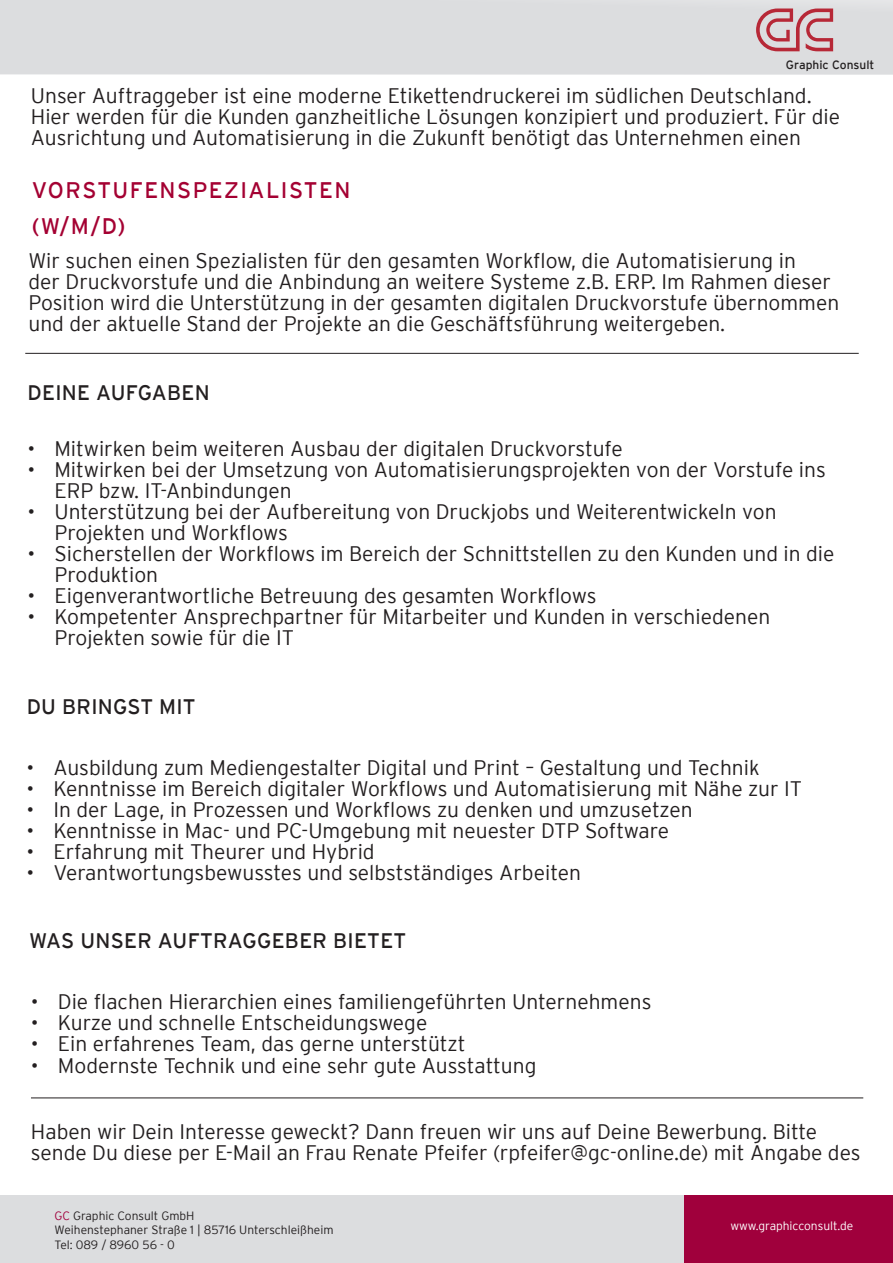
<style>
.page{position:relative;width:893px;height:1263px;background:#fff}
.page>*{position:absolute;margin:0;border:0;box-sizing:border-box;transform-origin:0 0}
.Große_Überschrift{font:22.5px/36px "Interstate";letter-spacing:.065em;color:#a40132}
.Text_1{font:300 21px/21px "Interstate";color:#231f20}
.Normaler_Text{font:300 21px/21px "Interstate";color:#231f20}
.Textfelder__Aufgaben{font:21px "Interstate";letter-spacing:.015em;color:#231f20}
.Absatzformat_1{font:300 12px "Interstate";color:#231f20}
.Absatzformat_1-2{font:300 12px "Interstate";color:#fff}
.t1{font:12px "Interstate";color:#231f20}
.s1{color:#a0003c}
</style>
<div class="page">
<hr style="left:31px;top:1098px;width:832px;height:1px;background:#231f20">
<div style="left:684px;top:1196px;width:209px;height:67px;background:#a0003c"></div>
<div style="left:1px;top:1196px;width:683px;height:67px;background:#dcdddf"></div>
<hr style="left:25px;top:353px;width:834px;height:1px;background:#231f20">
<div style="left:0;top:0;width:893px;height:75px;background:#dcdddf"></div>
<svg style="left:756px;top:9px;width:77px;height:42px"></svg>
<p class="t1" style="left:786px;top:58px;width:90px">Graphic Consult</p>
<p class="Text_1" style="left:31px;top:85px;width:811px">Unser Auftraggeber ist eine moderne Etikettendruckerei im südlichen Deutschland.<br>Hier werden für die Kunden ganzheitliche Lösungen konzipiert und produziert. Für die<br>Ausrichtung und Automatisierung in die Zukunft benötigt das Unternehmen einen</p>
<p class="Große_Überschrift" style="left:32px;top:172px;width:320px">VORSTUFENSPEZIALISTEN (W/M/D)</p>
<p class="Text_1" style="left:28px;top:250px;width:812px">Wir suchen einen Spezialisten für den gesamten Workflow, die Automatisierung in<br>der Druckvorstufe und die Anbindung an weitere Systeme z.B. ERP. Im Rahmen dieser Position wird die Unterstützung in der gesamten digitalen Druckvorstufe übernommen und der aktuelle Stand der Projekte an die Geschäftsführung weitergeben.</p>
<p class="Textfelder__Aufgaben" style="left:28px;top:381px;width:184px">DEINE AUFGABEN</p>
<p class="Text_1" style="left:27px;top:438px;width:597px">• Mitwirken beim weiteren Ausbau der digitalen Druckvorstufe</p>
<p class="Text_1" style="left:54px;top:459px;width:773px;text-indent:-27px">• Mitwirken bei der Umsetzung von Automatisierungsprojekten von der Vorstufe ins<br>ERP bzw. IT-Anbindungen</p>
<p class="Text_1" style="left:54px;top:501px;width:724px;text-indent:-27px">• Unterstützung bei der Aufbereitung von Druckjobs und Weiterentwickeln von<br>Projekten und Workflows</p>
<p class="Text_1" style="left:54px;top:543px;width:782px;text-indent:-27px">• Sicherstellen der Workflows im Bereich der Schnittstellen zu den Kunden und in die<br>Produktion</p>
<p class="Text_1" style="left:27px;top:585px;width:571px">• Eigenverantwortliche Betreuung des gesamten Workflows</p>
<p class="Text_1" style="left:54px;top:606px;width:717px;text-indent:-27px">• Kompetenter Ansprechpartner für Mitarbeiter und Kunden in verschiedenen<br>Projekten sowie für die IT</p>
<p class="Textfelder__Aufgaben" style="left:27px;top:695px;width:170px">DU BRINGST MIT</p>
<p class="Text_1" style="left:26px;top:756px;width:735px">• Ausbildung zum Mediengestalter Digital und Print – Gestaltung und Technik</p>
<p class="Text_1" style="left:26px;top:777px;width:777px">• Kenntnisse im Bereich digitaler Workflows und Automatisierung mit Nähe zur IT</p>
<p class="Text_1" style="left:26px;top:798px;width:668px">• In der Lage, in Prozessen und Workflows zu denken und umzusetzen</p>
<p class="Text_1" style="left:26px;top:819px;width:644px">• Kenntnisse in Mac- und PC-Umgebung mit neuester DTP Software</p>
<p class="Text_1" style="left:26px;top:840px;width:350px">• Erfahrung mit Theurer und Hybrid</p>
<p class="Text_1" style="left:26px;top:861px;width:556px">• Verantwortungsbewusstes und selbstständiges Arbeiten</p>
<p class="Textfelder__Aufgaben" style="left:29px;top:928px;width:379px">WAS UNSER AUFTRAGGEBER BIETET</p>
<p class="Text_1" style="left:31px;top:990px;width:622px">• Die flachen Hierarchien eines familiengeführten Unternehmens</p>
<p class="Text_1" style="left:31px;top:1011px;width:398px">• Kurze und schnelle Entscheidungswege</p>
<p class="Text_1" style="left:31px;top:1032px;width:436px">• Ein erfahrenes Team, das gerne unterstützt</p>
<p class="Text_1" style="left:31px;top:1055px;width:507px">• Modernste Technik und eine sehr gute Ausstattung</p>
<p class="Normaler_Text" style="left:31px;top:1121px;width:831px">Haben wir Dein Interesse geweckt? Dann freuen wir uns auf Deine Bewerbung. Bitte sende Du diese per E-Mail an Frau Renate Pfeifer (rpfeifer@gc-online.de) mit Angabe des</p>
<p class="Absatzformat_1" style="left:55px;top:1209px;width:141px"><span class="s1">GC</span> Graphic Consult GmbH</p>
<p class="Absatzformat_1" style="left:55px;top:1223px;width:280px">Weihenstephaner Straße 1 | 85716 Unterschleißheim</p>
<p class="Absatzformat_1" style="left:55px;top:1237px;width:122px">Tel: 089 / 8960 56 - 0</p>
<p class="Absatzformat_1-2" style="left:730px;top:1219px;width:125px">www.graphicconsult.de</p>
</div>
